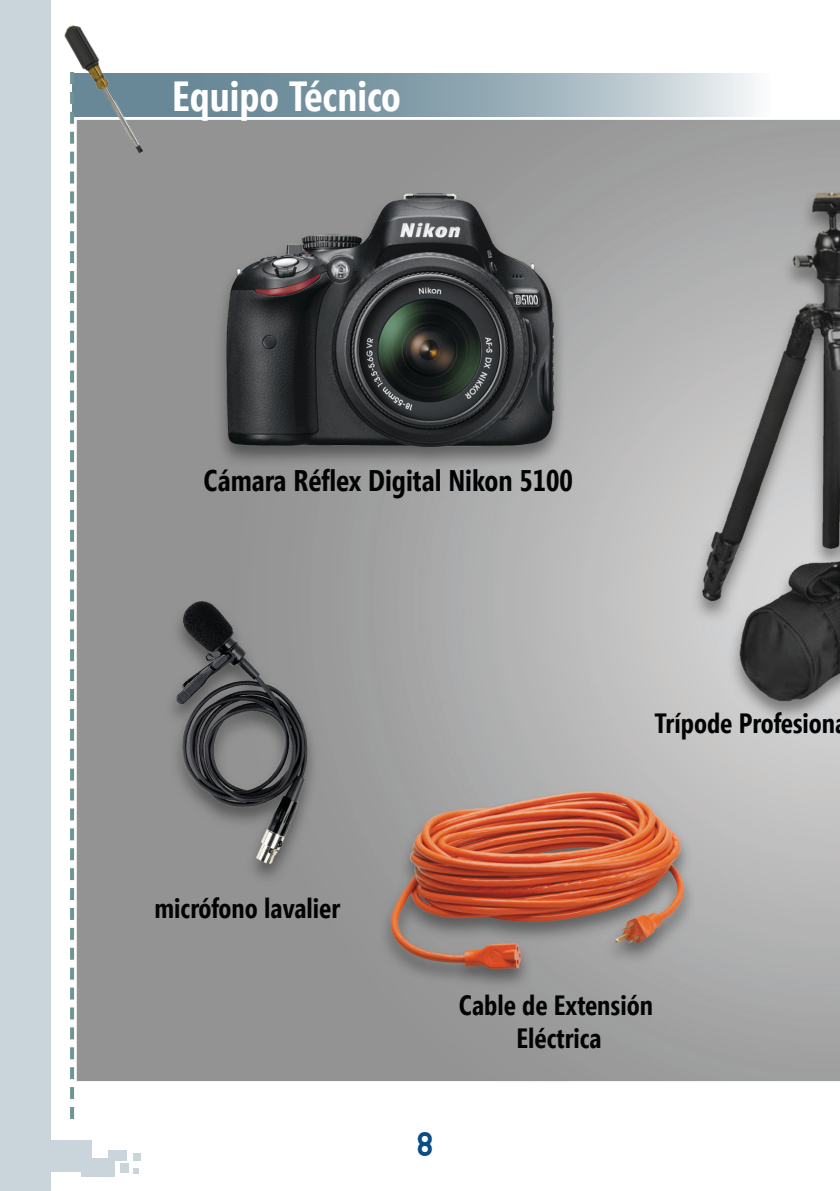
<style>
.page{position:relative;width:840px;height:1191px;background:#fff}
.page>*{position:absolute;margin:0;border:0;box-sizing:border-box;transform-origin:0 0}
.t1{font:700 42px "Segoe Condensed";color:#fff}
.t2{font:34px "Nanosecond Thick BRK";color:#0c4c84}
.t3{font:700 29.8px "Segoe Condensed";color:#020304}
.t4{font:700 27.8px/33.4px "Segoe Condensed";color:#020304;text-align:center}
</style>
<div class="page">
<div style="left:0;top:0;width:51px;height:1191px;background:#cad5db"></div>
<img style="left:51px;top:73px;width:788px;height:1104px">
<img style="left:51px;top:25px;width:117px;height:152px">
<p class="t1" style="left:172px;top:70px;width:230px">Equipo Técnico</p>
<p class="t3" style="left:203px;top:462px;width:370px">Cámara Réflex Digital Nikon 5100</p>
<p class="t4" style="left:154px;top:891px;width:187px">micrófono lavalier</p>
<p class="t4" style="left:654px;top:706px;width:182px">Trípode Profesion</p>
<p class="t4" style="left:458px;top:988px;width:195px">Cable de Extensión<br>Eléctrica</p>
<p class="t2" style="left:417px;top:1126px;width:17px">8</p>
</div>
